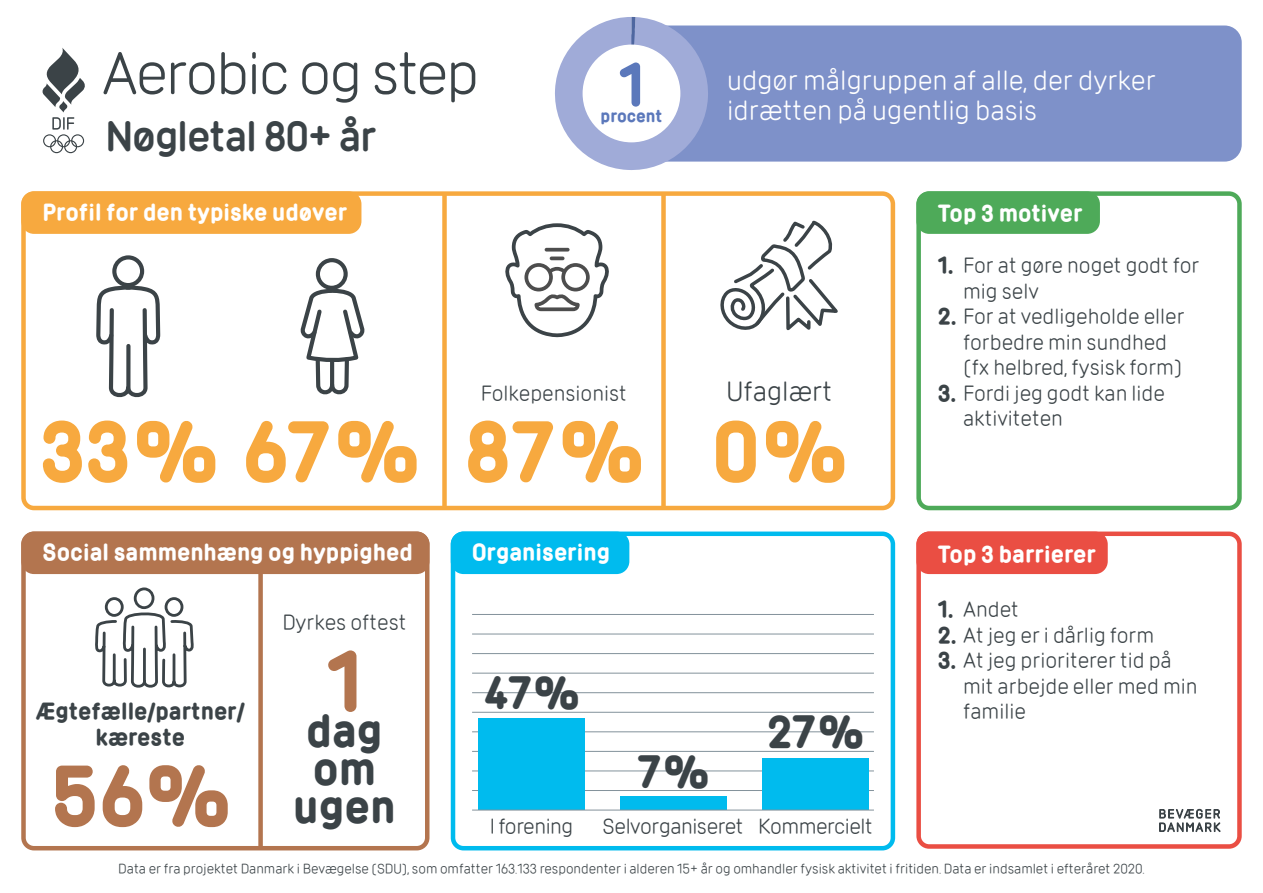
<style>
.page{position:relative;width:1263px;height:893px;background:#fff}
.page>*{position:absolute;margin:0;border:0;box-sizing:border-box;transform-origin:0 0}
.t1{font:700 75px "DIF";color:#f7a93f}
.t2{font:700 75px "DIF";color:#b3754f}
.t3{font:58.5px "DIF";letter-spacing:-.035em;color:#3b4347}
.t4{font:700 53.85px "DIF";color:#5b78bb}
.t5{font:700 40.5px/38.2px "DIF";color:#3b4347;text-align:center}
.t6{font:600 39px "DIF";letter-spacing:-.03em;color:#3b4347}
.t7{font:27px/30px "DIF";color:#fff}
.t8{font:27px "DIF";color:#3b4347}
.t9{font:21px/25.5px "DIF";color:#3b4347}
.t10{font:700 21px "DIF";color:#fff}
.t11{font:21px "DIF";letter-spacing:-.02em;color:#3b4347}
.t12{font:700 21px/25.5px "DIF";color:#3b4347;text-align:center}
.t13{font:700 15.3px "DIF";color:#5b78bb}
.t14{font:13.5px "DIF";color:#3b4347}
.s1{font-weight:700}
</style>
<div class="page">
<div style="left:629px;top:26px;width:613px;height:136px;background:#7e91c9;border-radius:17px"></div>
<div style="left:21px;top:191px;width:874px;height:319px;border:4px solid #f7a93f;border-radius:11px"></div>
<div style="left:21px;top:531px;width:408px;height:319px;border:4px solid #b3754f;border-radius:11px"></div>
<div style="left:21px;top:531px;width:408px;height:43px;background:#b3754f;border-radius:13px"></div>
<div style="left:451px;top:531px;width:444px;height:319px;border:4px solid #0be;border-radius:11px"></div>
<svg style="left:42px;top:48px;width:43px;height:105px"></svg>
<div style="left:916px;top:531px;width:326px;height:318px;border:4px solid #ea4e43;border-radius:11px"></div>
<div style="left:916px;top:191px;width:326px;height:319px;border:4px solid #4eaa59;border-radius:11px"></div>
<svg style="left:1159px;top:808px;width:62px;height:24px"></svg>
<div style="left:451px;top:531px;width:178px;height:43px;background:#0be;border-radius:13px"></div>
<svg style="left:95px;top:587px;width:99px;height:101px"></svg>
<svg style="left:96px;top:255px;width:65px;height:143px"></svg>
<svg style="left:300px;top:258px;width:65px;height:137px"></svg>
<div style="left:21px;top:191px;width:340px;height:43px;background:#f7a93f;border-radius:13px"></div>
<div style="left:916px;top:191px;width:184px;height:43px;background:#4eaa59;border-radius:13px"></div>
<div style="left:916px;top:531px;width:192px;height:43px;background:#ea4e43;border-radius:13px"></div>
<hr style="left:472px;top:790px;width:402px;height:1px;background:#83929b">
<hr style="left:472px;top:771px;width:402px;height:1px;background:#83929b">
<hr style="left:472px;top:751px;width:402px;height:1px;background:#83929b">
<hr style="left:472px;top:731px;width:402px;height:1px;background:#83929b">
<hr style="left:472px;top:712px;width:402px;height:1px;background:#83929b">
<hr style="left:472px;top:692px;width:402px;height:1px;background:#83929b">
<hr style="left:472px;top:673px;width:402px;height:1px;background:#83929b">
<hr style="left:472px;top:653px;width:402px;height:1px;background:#83929b">
<hr style="left:472px;top:634px;width:402px;height:1px;background:#83929b">
<hr style="left:472px;top:614px;width:402px;height:1px;background:#83929b">
<div style="left:478px;top:718px;width:107px;height:92px;background:#0be"></div>
<div style="left:620px;top:796px;width:106px;height:14px;background:#0be"></div>
<div style="left:762px;top:758px;width:107px;height:52px;background:#0be"></div>
<hr style="left:472px;top:810px;width:402px;height:1px;background:#83929b">
<div style="left:258px;top:571px;width:5px;height:277px;background:#b3754f"></div>
<div style="left:442px;top:194px;width:5px;height:314px;background:#f7a93f"></div>
<div style="left:661px;top:194px;width:5px;height:314px;background:#f7a93f"></div>
<svg style="left:555px;top:17px;width:153px;height:153px"></svg>
<div style="left:583px;top:45px;width:97px;height:97px;background:#fff;border-radius:50%"></div>
<svg style="left:505px;top:223px;width:104px;height:113px"></svg>
<svg style="left:545px;top:248px;width:25px;height:4px"></svg>
<hr style="left:550px;top:257px;width:14px;height:3px;background:#4d4d4d;border-radius:2px">
<svg style="left:720px;top:220px;width:118px;height:111px"></svg>
<h2 class="t3" style="left:102px;top:39px;width:379px">Aerobic og step</h2>
<h3 class="t6" style="left:105px;top:111px;width:273px">Nøgletal 80+ år</h3>
<p class="t10" style="left:43px;top:198px;width:306px">Profil for den typiske udøver</p>
<h3 class="t4" style="left:618px;top:49px;width:27px">1</h3>
<p class="t13" style="left:600px;top:106px;width:63px">procent</p>
<h1 class="t1" style="left:40px;top:402px;width:381px">33% 67%</h1>
<p class="t10" style="left:43px;top:538px;width:372px">Social sammenhæng og hyppighed</p>
<p class="t9" style="left:481px;top:380px;width:148px">Folkepensionist</p>
<h1 class="t1" style="left:464px;top:402px;width:180px">87%</h1>
<p class="t10" style="left:472px;top:538px;width:140px">Organisering</p>
<p class="t7" style="left:727px;top:65px;width:430px">udgør målgruppen af alle, der dyrker idrætten på ugentlig basis</p>
<p class="t8" style="left:726px;top:375px;width:107px">Ufaglært</p>
<h1 class="t1" style="left:712px;top:402px;width:136px">0%</h1>
<p class="t10" style="left:938px;top:200px;width:146px">Top 3 motiver</p>
<p class="t9" style="left:963px;top:252px;width:238px;text-indent:-26px"><span class="s1">1.</span> For at gøre noget godt for mig selv</p>
<p class="t9" style="left:963px;top:303px;width:223px;text-indent:-26px"><span class="s1">2.</span> For at vedligeholde eller forbedre min sundhed (fx helbred, fysisk form)</p>
<p class="t9" style="left:963px;top:380px;width:203px;text-indent:-26px"><span class="s1">3.</span> Fordi jeg godt kan lide aktiviteten</p>
<p class="t10" style="left:938px;top:540px;width:160px">Top 3 barrierer</p>
<p class="t12" style="left:36px;top:699px;width:210px">Ægtefælle/partner/ kæreste</p>
<h1 class="t2" style="left:51px;top:746px;width:181px">56%</h1>
<p class="t9" style="left:282px;top:609px;width:126px">Dyrkes oftest</p>
<h1 class="t2" style="left:326px;top:632px;width:38px">1</h1>
<h3 class="t5" style="left:293px;top:712px;width:104px">dag om ugen</h3>
<h3 class="t5" style="left:484px;top:674px;width:97px">47%</h3>
<h3 class="t5" style="left:637px;top:753px;width:73px">7%</h3>
<h3 class="t5" style="left:767px;top:713px;width:98px">27%</h3>
<p class="t11" style="left:490px;top:814px;width:85px">I forening</p>
<p class="t11" style="left:602px;top:814px;width:272px">Selvorganiseret Kommercielt</p>
<p class="t9" style="left:938px;top:597px;width:83px"><span class="s1">1.</span> Andet</p>
<p class="t9" style="left:938px;top:622px;width:218px"><span class="s1">2.</span> At jeg er i dårlig form</p>
<p class="t9" style="left:963px;top:648px;width:236px;text-indent:-26px"><span class="s1">3.</span> At jeg prioriterer tid på mit arbejde eller med min familie</p>
<p class="t14" style="left:118px;top:861px;width:1028px">Data er fra projektet Danmark i Bevægelse (SDU), som omfatter 163.133 respondenter i alderen 15+ år og omhandler fysisk aktivitet i fritiden. Data er indsamlet i efteråret 2020.</p>
</div>
